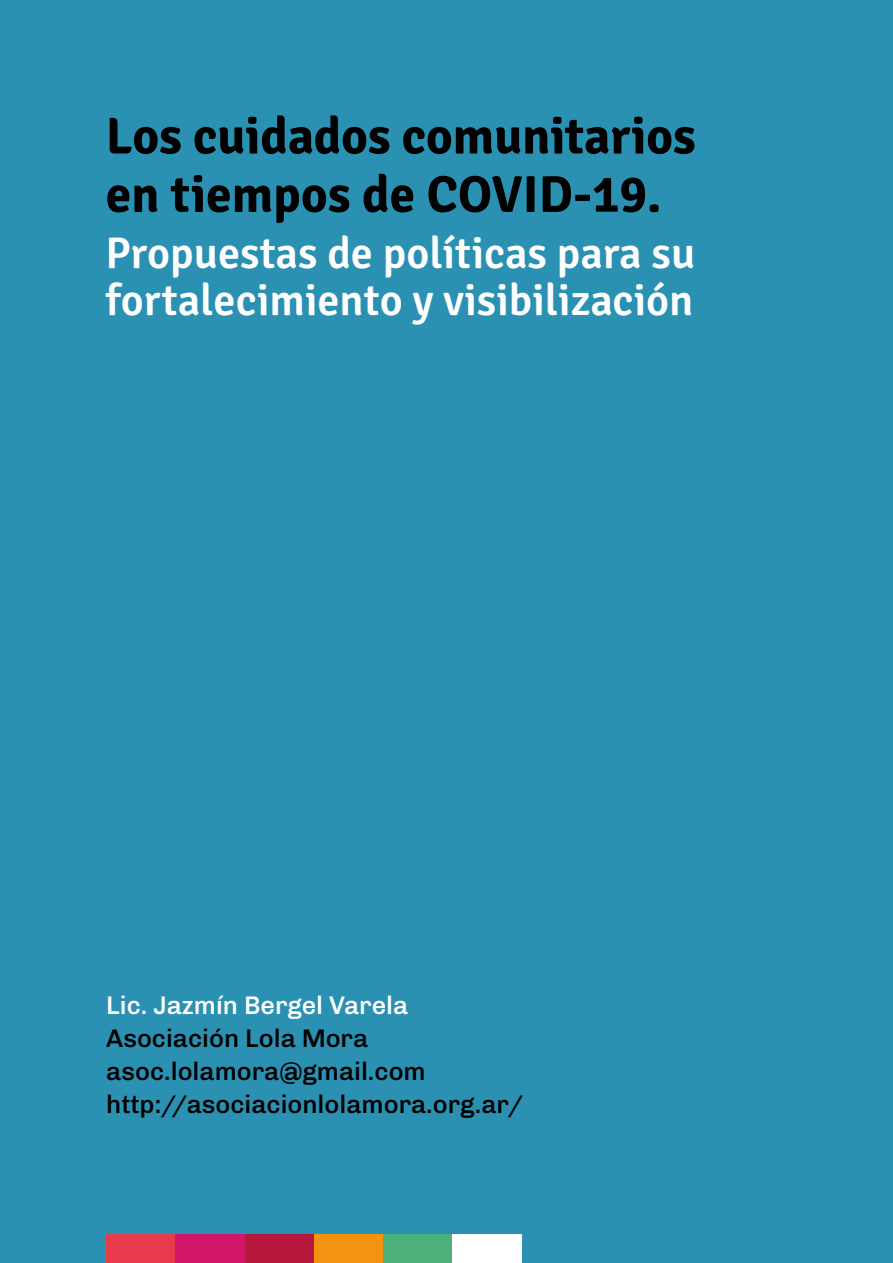
<style>
.page{position:relative;width:893px;height:1263px;background:#2b91b3}
.page>*{position:absolute;margin:0;border:0;box-sizing:border-box;transform-origin:0 0}
.t1{font:700 51.45px/58.3px "Signika Negative";letter-spacing:-.005em;color:#000}
.t2{font:600 44.25px/47px "Signika Negative";color:#fff}
.t3{font:500 25.5px/33px "Chivo";color:#000}
.t4{font:500 25.5px "Chivo";color:#fff}
</style>
<div class="page">
<div style="left:106px;top:1234px;width:70px;height:29px;background:#e83c4d"></div>
<div style="left:176px;top:1234px;width:69px;height:29px;background:#d31569"></div>
<div style="left:245px;top:1234px;width:69px;height:29px;background:#b5173d"></div>
<div style="left:314px;top:1234px;width:69px;height:29px;background:#f29412"></div>
<div style="left:383px;top:1234px;width:70px;height:29px;background:#4db078"></div>
<div style="left:453px;top:1234px;width:69px;height:29px;background:#fff"></div>
<h1 class="t1" style="left:106px;top:107px;width:592px">Los cuidados comunitarios en tiempos de COVID-19.</h1>
<h2 class="t2" style="left:106px;top:231px;width:591px">Propuestas de políticas para su fortalecimiento y visibilización</h2>
<p class="t4" style="left:106px;top:986px;width:303px">Lic. Jazmín Bergel Varela</p>
<p class="t3" style="left:106px;top:1021px;width:418px">Asociación Lola Mora asoc.lolamora@gmail.com http://asociacionlolamora.org.ar/</p>
</div>
